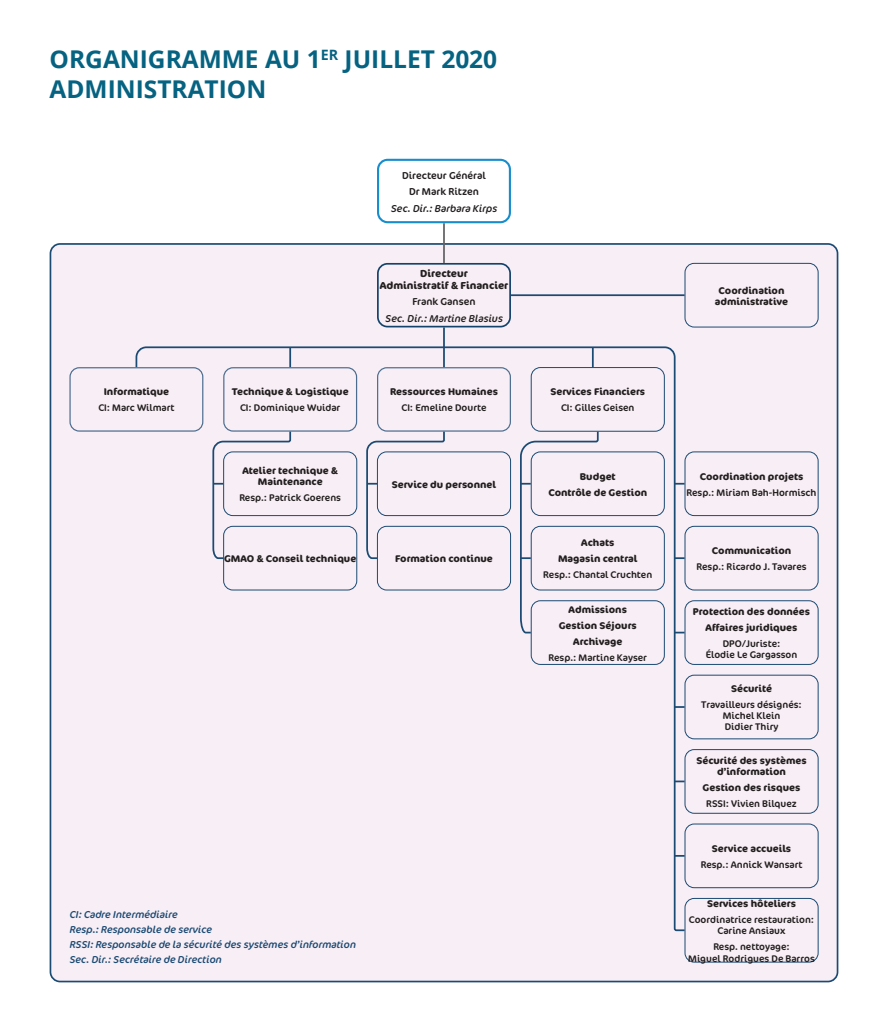
<style>
.page{position:relative;width:888px;height:1032px;background:#fff}
.page>*{position:absolute;margin:0;border:0;box-sizing:border-box;transform-origin:0 0}
.t1{font:700 24.5px/29.4px "Open Sans";color:#066281}
.t2{font:italic 10.15px/14.9px "Cocon Pro";color:#1b4a73}
.t3{font:italic 10.15px "Cocon Pro";color:#231f20}
.t4{font:10.15px/16.6px "Cocon Pro";color:#231f20;text-align:center}
.t5{font:700 10.15px/11.9px "Cocon Pro";color:#231f20;text-align:center}
.t6{font:700 9.8px/15.9px "Cocon Pro";color:#231f20;text-align:center}
.t7{font:9.8px/11.4px "Cocon Pro";color:#231f20;text-align:center}
</style>
<div class="page">
<div style="left:50px;top:244px;width:788px;height:737px;background:#f8eef5;border-radius:10px"></div>
<svg style="left:135px;top:346px;width:551px;height:586px"></svg>
<div style="left:69px;top:367px;width:134px;height:65px;border:1px solid #2d557d;border-radius:9px"></div>
<hr style="left:443px;top:327px;width:2px;height:20px;background:#1b4a73">
<div style="left:377px;top:263px;width:134px;height:64px;border:2px solid #13426b;border-radius:10px"></div>
<div style="left:377px;top:159px;width:134px;height:64px;border:2px solid #178dce;border-radius:10px"></div>
<hr style="left:443px;top:223px;width:2px;height:40px;background:#636366">
<div style="left:223px;top:367px;width:134px;height:65px;border:1px solid #2d557d;border-radius:9px"></div>
<div style="left:377px;top:367px;width:134px;height:65px;border:1px solid #2d557d;border-radius:9px"></div>
<hr style="left:289px;top:347px;width:2px;height:20px;background:#1b4a73">
<div style="left:223px;top:451px;width:134px;height:65px;border:1px solid #1b4a73;border-radius:9px"></div>
<div style="left:685px;top:675px;width:134px;height:64px;border:1px solid #1b4a73;border-radius:9px"></div>
<div style="left:531px;top:526px;width:134px;height:64px;border:1px solid #1b4a73;border-radius:9px"></div>
<hr style="left:443px;top:347px;width:2px;height:20px;background:#1b4a73">
<div style="left:531px;top:451px;width:134px;height:65px;border:1px solid #1b4a73;border-radius:9px"></div>
<div style="left:531px;top:367px;width:134px;height:65px;border:1px solid #1b4a73;border-radius:9px"></div>
<div style="left:377px;top:526px;width:134px;height:64px;border:1px solid #1b4a73;border-radius:9px"></div>
<div style="left:377px;top:451px;width:134px;height:65px;border:1px solid #1b4a73;border-radius:9px"></div>
<svg style="left:212px;top:430px;width:80px;height:130px"></svg>
<div style="left:685px;top:526px;width:134px;height:64px;border:1px solid #1b4a73;border-radius:9px"></div>
<div style="left:223px;top:526px;width:134px;height:64px;border:1px solid #1b4a73;border-radius:9px"></div>
<div style="left:531px;top:600px;width:134px;height:65px;border:1px solid #1b4a73;border-radius:9px"></div>
<svg style="left:365px;top:430px;width:81px;height:130px"></svg>
<hr style="left:592px;top:347px;width:2px;height:20px;background:#1b4a73">
<svg style="left:519px;top:430px;width:81px;height:204px"></svg>
<div style="left:685px;top:823px;width:134px;height:65px;border:1px solid #1b4a73;border-radius:9px"></div>
<svg style="left:675px;top:483px;width:10px;height:2px"></svg>
<div style="left:685px;top:451px;width:134px;height:65px;border:1px solid #1b4a73;border-radius:9px"></div>
<svg style="left:675px;top:557px;width:10px;height:2px"></svg>
<div style="left:685px;top:263px;width:134px;height:64px;border:1px solid #1b4a73;border-radius:9px"></div>
<hr style="left:511px;top:294px;width:174px;height:2px;background:#1b4a73">
<div style="left:685px;top:600px;width:134px;height:65px;border:1px solid #1b4a73;border-radius:9px"></div>
<svg style="left:675px;top:706px;width:10px;height:2px"></svg>
<div style="left:685px;top:898px;width:134px;height:64px;border:1px solid #1b4a73;border-radius:9px"></div>
<svg style="left:675px;top:780px;width:10px;height:2px"></svg>
<div style="left:685px;top:749px;width:134px;height:65px;border:1px solid #1b4a73;border-radius:9px"></div>
<svg style="left:675px;top:855px;width:10px;height:2px"></svg>
<h1 class="t1" style="left:50px;top:44px;width:449px">ORGANIGRAMME AU 1<sup>ER</sup> JUILLET 2020<br>ADMINISTRATION</h1>
<p class="t4" style="left:402px;top:166px;width:85px">Directeur Général<br>Dr Mark Ritzen</p>
<p class="t3" style="left:391px;top:201px;width:108px">Sec. Dir.: Barbara Kirps</p>
<p class="t6" style="left:104px;top:384px;width:67px">Informatique</p>
<p class="t7" style="left:98px;top:402px;width:78px">CI: Marc Wilmart</p>
<p class="t5" style="left:380px;top:267px;width:130px">Directeur<br>Administratif &amp; Financier</p>
<p class="t4" style="left:412px;top:293px;width:65px">Frank Gansen</p>
<p class="t3" style="left:385px;top:311px;width:119px">Sec. Dir.: Martine Blasius</p>
<p class="t6" style="left:232px;top:384px;width:119px">Technique &amp; Logistique</p>
<p class="t7" style="left:240px;top:402px;width:102px">CI: Dominique Wuidar</p>
<p class="t6" style="left:242px;top:465px;width:97px;line-height:11.4px">Atelier technique &amp;<br>Maintenance</p>
<p class="t7" style="left:239px;top:492px;width:103px">Resp.: Patrick Goerens</p>
<p class="t6" style="left:224px;top:550px;width:134px">GMAO &amp; Conseil technique</p>
<p class="t6" style="left:390px;top:384px;width:109px">Ressources Humaines</p>
<p class="t7" style="left:401px;top:402px;width:86px">CI: Emeline Dourte</p>
<p class="t6" style="left:392px;top:476px;width:106px">Service du personnel</p>
<p class="t6" style="left:395px;top:550px;width:99px">Formation continue</p>
<p class="t2" style="left:69px;top:906px;width:288px">CI: Cadre Intermédiaire<br>Resp.: Responsable de service<br>RSSI: Responsable de la sécurité des systèmes d’information Sec. Dir.: Secrétaire de Direction</p>
<p class="t6" style="left:550px;top:384px;width:96px">Services Financiers</p>
<p class="t7" style="left:561px;top:402px;width:75px">CI: Gilles Geisen</p>
<p class="t6" style="left:548px;top:468px;width:100px">Budget<br>Contrôle de Gestion</p>
<p class="t6" style="left:558px;top:534px;width:81px">Achats<br>Magasin central</p>
<p class="t7" style="left:543px;top:569px;width:110px">Resp.: Chantal Cruchten</p>
<p class="t6" style="left:559px;top:601px;width:79px">Admissions<br>Gestion Séjours<br>Archivage</p>
<p class="t7" style="left:549px;top:651px;width:100px">Resp.: Martine Kayser</p>
<p class="t6" style="left:715px;top:284px;width:75px;line-height:11.4px">Coordination administrative</p>
<p class="t6" style="left:700px;top:468px;width:105px">Coordination projets</p>
<p class="t7" style="left:687px;top:486px;width:131px">Resp.: Miriam Bah-Hormisch</p>
<p class="t6" style="left:712px;top:542px;width:81px">Communication</p>
<p class="t7" style="left:697px;top:561px;width:112px">Resp.: Ricardo J. Tavares</p>
<p class="t6" style="left:693px;top:603px;width:119px">Protection des données<br>Affaires juridiques</p>
<p class="t7" style="left:706px;top:637px;width:93px">DPO/Juriste:<br>Élodie Le Gargasson</p>
<p class="t6" style="left:731px;top:680px;width:43px">Sécurité</p>
<p class="t7" style="left:701px;top:698px;width:102px">Travailleurs désignés:<br>Michel Klein<br>Didier Thiry</p>
<p class="t6" style="left:696px;top:754px;width:112px;line-height:11.4px">Sécurité des systèmes d’information</p>
<p class="t6" style="left:703px;top:779px;width:99px">Gestion des risques</p>
<p class="t7" style="left:706px;top:798px;width:92px">RSSI: Vivien Bilquez</p>
<p class="t6" style="left:712px;top:840px;width:81px">Service accueils</p>
<p class="t7" style="left:701px;top:858px;width:103px">Resp.: Annick Wansart</p>
<p class="t6" style="left:707px;top:895px;width:91px">Services hôteliers</p>
<p class="t7" style="left:689px;top:913px;width:127px">Coordinatrice restauration:<br>Carine Ansiaux</p>
<p class="t7" style="left:688px;top:941px;width:128px">Resp. nettoyage:<br>Miguel Rodrigues De Barros</p>
</div>
